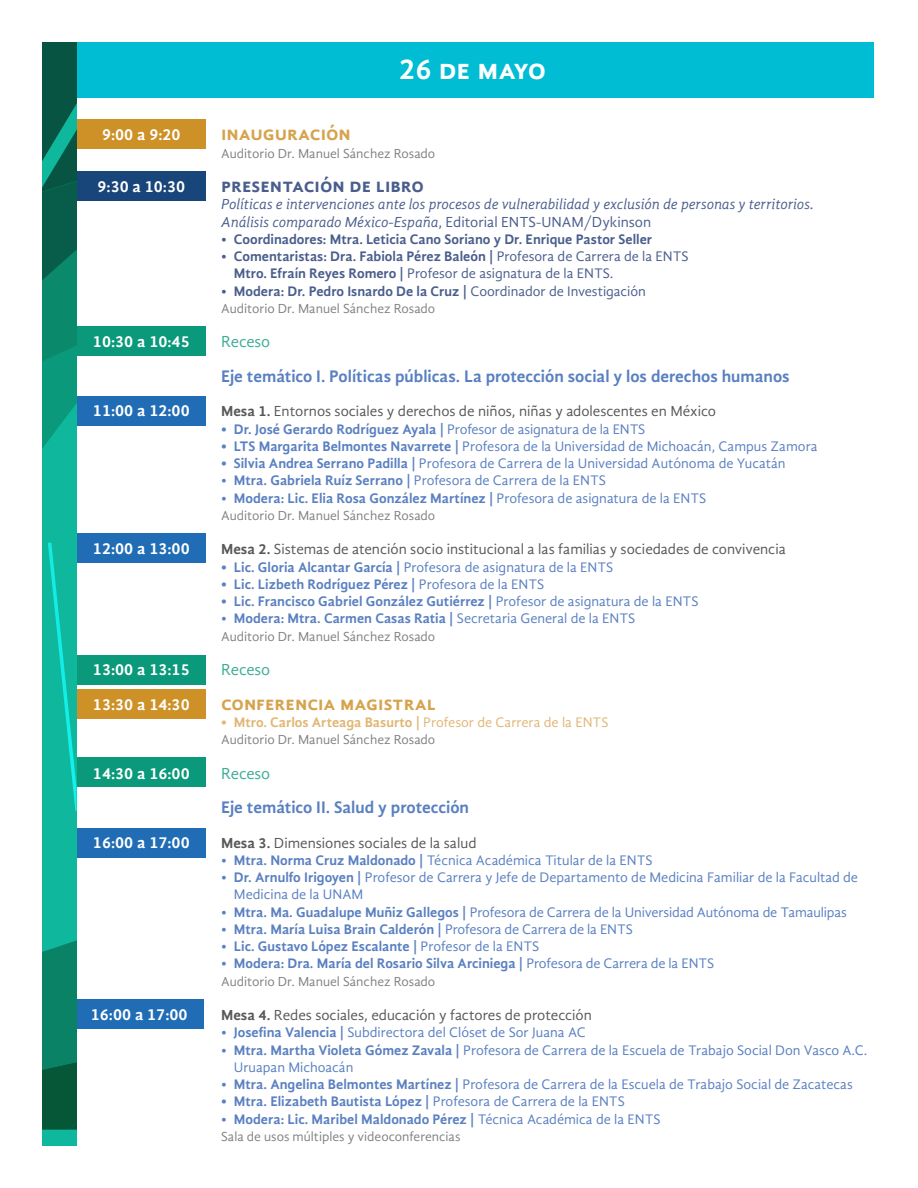
<style>
.page{position:relative;width:918px;height:1188px;background:#fff}
.page>*{position:absolute;margin:0;border:0;box-sizing:border-box;transform-origin:0 0}
.t1{font:700 29.7px "Gandhi Sans";color:#fff}
.t2{font:700 20.25px "Gandhi Sans";color:#d6a34d}
.t3{font:700 20.25px "Gandhi Sans";color:#4a5e8d}
.t4{font:700 17.25px "Gandhi Sans";color:#5a80c1}
.t5{font:700 16.5px "Gandhi Sans";color:#fff}
.t6{font:16.5px "Gandhi Sans";color:#3bad95}
.t7{font:15px "Gandhi Sans";color:#57585a}
.t8{font:italic 15px "Gandhi Sans";color:#4a5e8d}
.t9{font:14.25px/17.2px "Gandhi Sans";color:#5a80c1}
.t10{font:700 14.25px "Gandhi Sans";color:#5a80c1}
.t11{font:700 14.25px "Gandhi Sans";color:#4a5e8d}
.t12{font:14.25px "Gandhi Sans";color:#4a5e8d}
.t13{font:700 14.25px "Gandhi Sans";color:#e0b776}
.t14{font:13.5px "Gandhi Sans";color:#808285}
.s1{font-style:normal}
.s2{font-weight:400}
.s3{font-weight:700}
</style>
<div class="page">
<div style="left:77px;top:172px;width:129px;height:29px;background:#18467a"></div>
<div style="left:77px;top:120px;width:129px;height:29px;background:#cd9127"></div>
<div style="left:77px;top:655px;width:129px;height:30px;background:#0a997a"></div>
<div style="left:77px;top:690px;width:129px;height:29px;background:#cd9127"></div>
<div style="left:77px;top:326px;width:129px;height:30px;background:#0a997a"></div>
<div style="left:77px;top:396px;width:129px;height:30px;background:#206db6"></div>
<div style="left:77px;top:533px;width:129px;height:30px;background:#206db6"></div>
<div style="left:77px;top:757px;width:129px;height:30px;background:#0a997a"></div>
<div style="left:77px;top:828px;width:129px;height:29px;background:#206db6"></div>
<div style="left:74px;top:999px;width:130px;height:30px;background:#206db6"></div>
<div style="left:77px;top:42px;width:796px;height:56px;background:#00bdd4"></div>
<div style="left:43px;top:42px;width:34px;height:1103px;background:#0fb89c"></div>
<svg style="left:43px;top:940px;width:33px;height:190px;background:#087558"></svg>
<svg style="left:43px;top:42px;width:33px;height:501px"></svg>
<img style="left:48px;top:543px;width:29px;height:268px">
<p class="t5" style="left:102px;top:125px;width:80px">9:00 a 9:20</p>
<p class="t5" style="left:98px;top:177px;width:89px">9:30 a 10:30</p>
<p class="t5" style="left:93px;top:332px;width:98px">10:30 a 10:45</p>
<p class="t5" style="left:93px;top:401px;width:98px">11:00 a 12:00</p>
<p class="t5" style="left:93px;top:539px;width:98px">12:00 a 13:00</p>
<p class="t5" style="left:93px;top:660px;width:98px">13:00 a 13:15</p>
<p class="t5" style="left:93px;top:694px;width:98px">13:30 a 14:30</p>
<p class="t5" style="left:93px;top:763px;width:98px">14:30 a 16:00</p>
<p class="t5" style="left:93px;top:832px;width:98px">16:00 a 17:00</p>
<p class="t5" style="left:91px;top:1005px;width:98px">16:00 a 17:00</p>
<p class="t1" style="left:399px;top:52px;width:149px">26 de mayo</p>
<p class="t2" style="left:221px;top:122px;width:11px">INAU</p>
<p class="t2" style="left:263px;top:122px;width:24px">GURACIÓN</p>
<p class="t14" style="left:221px;top:145px;width:216px">Auditorio Dr. Manuel Sánchez Rosado</p>
<p class="t3" style="left:221px;top:173px;width:204px">Presentación de libro</p>
<p class="t8" style="left:221px;top:196px;width:594px">Políticas e intervenciones ante los procesos de vulnerabilidad y exclusión de personas y territorios.</p>
<p class="t8" style="left:221px;top:213px;width:432px">Análisis comparado México-España<span class="s1">, Editorial ENTS-UNAM/Dykinson</span></p>
<p class="t11" style="left:221px;top:231px;width:433px"><span class="s2">•</span> Coordinadores: Mtra. Leticia Cano Soriano y Dr. Enrique Pastor Seller</p>
<p class="t11" style="left:221px;top:248px;width:469px"><span class="s2">•</span> Comentaristas: Dra. Fabiola Pérez Baleón | <span class="s2">Profesora de Carrera de la ENTS</span></p>
<p class="t12" style="left:234px;top:265px;width:381px"><span class="s3">Mtro. Efraín Reyes Romero |</span> Profesor de asignatura de la ENTS.</p>
<p class="t11" style="left:221px;top:282px;width:426px"><span class="s2">•</span> Modera: Dr. Pedro Isnardo De la Cruz | <span class="s2">Coordinador de Investigación</span></p>
<p class="t14" style="left:221px;top:301px;width:216px">Auditorio Dr. Manuel Sánchez Rosado</p>
<p class="t6" style="left:221px;top:332px;width:51px">Receso</p>
<p class="t4" style="left:221px;top:366px;width:570px">Eje temático I. Políticas públicas. La protección social y los derechos humanos</p>
<p class="t7" style="left:221px;top:403px;width:496px"><span class="s3">Mesa 1.</span> Entornos sociales y derechos de niños, niñas y adolescentes en México</p>
<p class="t10" style="left:221px;top:420px;width:426px">• Dr. José Gerardo Rodríguez Ayala | <span class="s2">Profesor de asignatura de la ENTS</span></p>
<p class="t9" style="left:221px;top:437px;width:598px"><span class="s3">• LTS Margarita Belmontes Navarrete |</span> Profesora de la Universidad de Michoacán, Campus Zamora</p>
<p class="t9" style="left:221px;top:455px;width:566px"><span class="s3">• Silvia Andrea Serrano Padilla |</span> Profesora de Carrera de la Universidad Autónoma de Yucatán</p>
<p class="t9" style="left:221px;top:472px;width:386px">• <span class="s3">Mtra. Gabriela Ruíz Serrano |</span> Profesora de Carrera de la ENTS</p>
<p class="t10" style="left:221px;top:489px;width:487px"><span class="s2">•</span> Modera: Lic. Elia Rosa González Martínez | <span class="s2">Profesora de asignatura de la ENTS</span></p>
<p class="t14" style="left:221px;top:508px;width:216px">Auditorio Dr. Manuel Sánchez Rosado</p>
<p class="t7" style="left:221px;top:541px;width:566px"><span class="s3">Mesa 2.</span> Sistemas de atención socio institucional a las familias y sociedades de convivencia</p>
<p class="t9" style="left:221px;top:558px;width:394px"><span class="s3">• Lic. Gloria Alcantar García |</span> Profesora de asignatura de la ENTS</p>
<p class="t10" style="left:221px;top:576px;width:325px">• Lic. Lizbeth Rodríguez Pérez | <span class="s2">Profesora de la ENTS</span></p>
<p class="t10" style="left:221px;top:593px;width:479px">• Lic. Francisco Gabriel González Gutiérrez | <span class="s2">Profesor de asignatura de la ENTS</span></p>
<p class="t10" style="left:221px;top:610px;width:416px"><span class="s2">•</span> Modera: Mtra. Carmen Casas Ratia | <span class="s2">Secretaria General de la ENTS</span></p>
<p class="t14" style="left:221px;top:628px;width:216px">Auditorio Dr. Manuel Sánchez Rosado</p>
<p class="t6" style="left:221px;top:660px;width:51px">Receso</p>
<p class="t2" style="left:221px;top:691px;width:55px">CONFERENCIA</p>
<p class="t2" style="left:340px;top:691px;width:49px">MAGISTRAL</p>
<p class="t13" style="left:221px;top:714px;width:389px">• Mtro. Carlos Arteaga Basurto | <span class="s2">Profesor de Carrera de la ENTS</span></p>
<p class="t14" style="left:221px;top:732px;width:216px">Auditorio Dr. Manuel Sánchez Rosado</p>
<p class="t6" style="left:221px;top:764px;width:51px">Receso</p>
<p class="t4" style="left:221px;top:797px;width:249px">Eje temático II. Salud y protección</p>
<p class="t7" style="left:221px;top:834px;width:257px"><span class="s3">Mesa 3.</span> Dimensiones sociales de la salud</p>
<p class="t9" style="left:221px;top:851px;width:433px">• <span class="s3">Mtra. Norma Cruz Maldonado |</span> Técnica Académica Titular de la ENTS</p>
<p class="t9" style="left:234px;top:869px;width:626px;text-indent:-13px">• <span class="s3">Dr. Arnulfo Irigoyen |</span> Profesor de Carrera y Jefe de Departamento de Medicina Familiar de la Facultad de<br>Medicina de la UNAM</p>
<p class="t9" style="left:221px;top:903px;width:627px">• <span class="s3">Mtra. Ma. Guadalupe Muñiz Gallegos |</span> Profesora de Carrera de la Universidad Autónoma de Tamaulipas</p>
<p class="t10" style="left:221px;top:921px;width:413px"><span class="s2">•</span> Mtra. María Luisa Brain Calderón | <span class="s2">Profesora de Carrera de la ENTS</span></p>
<p class="t10" style="left:221px;top:938px;width:320px"><span class="s2">•</span> Lic. Gustavo López Escalante | <span class="s2">Profesor de la ENTS</span></p>
<p class="t10" style="left:221px;top:955px;width:495px"><span class="s2">•</span> Modera: Dra. María del Rosario Silva Arciniega | <span class="s2">Profesora de Carrera de la ENTS</span></p>
<p class="t14" style="left:221px;top:973px;width:216px">Auditorio Dr. Manuel Sánchez Rosado</p>
<p class="t7" style="left:221px;top:1006px;width:372px"><span class="s3">Mesa 4.</span> Redes sociales, educación y factores de protección</p>
<p class="t9" style="left:221px;top:1024px;width:366px">• <span class="s3">Josefina Valencia |</span> Subdirectora del Clóset de Sor Juana AC</p>
<p class="t9" style="left:234px;top:1041px;width:635px;text-indent:-13px">• <span class="s3">Mtra. Martha Violeta Gómez Zavala |</span> Profesora de Carrera de la Escuela de Trabajo Social Don Vasco A.C.<br>Uruapan Michoacán</p>
<p class="t9" style="left:221px;top:1076px;width:633px">• <span class="s3">Mtra. Angelina Belmontes Martínez |</span> Profesora de Carrera de la Escuela de Trabajo Social de Zacatecas</p>
<p class="t10" style="left:221px;top:1093px;width:405px">• Mtra. Elizabeth Bautista López | <span class="s2">Profesora de Carrera de la ENTS</span></p>
<p class="t10" style="left:221px;top:1110px;width:441px"><span class="s2">•</span> Modera: Lic. Maribel Maldonado Pérez | <span class="s2">Técnica Académica de la ENTS</span></p>
<p class="t14" style="left:221px;top:1129px;width:241px">Sala de usos múltiples y videoconferencias</p>
</div>
